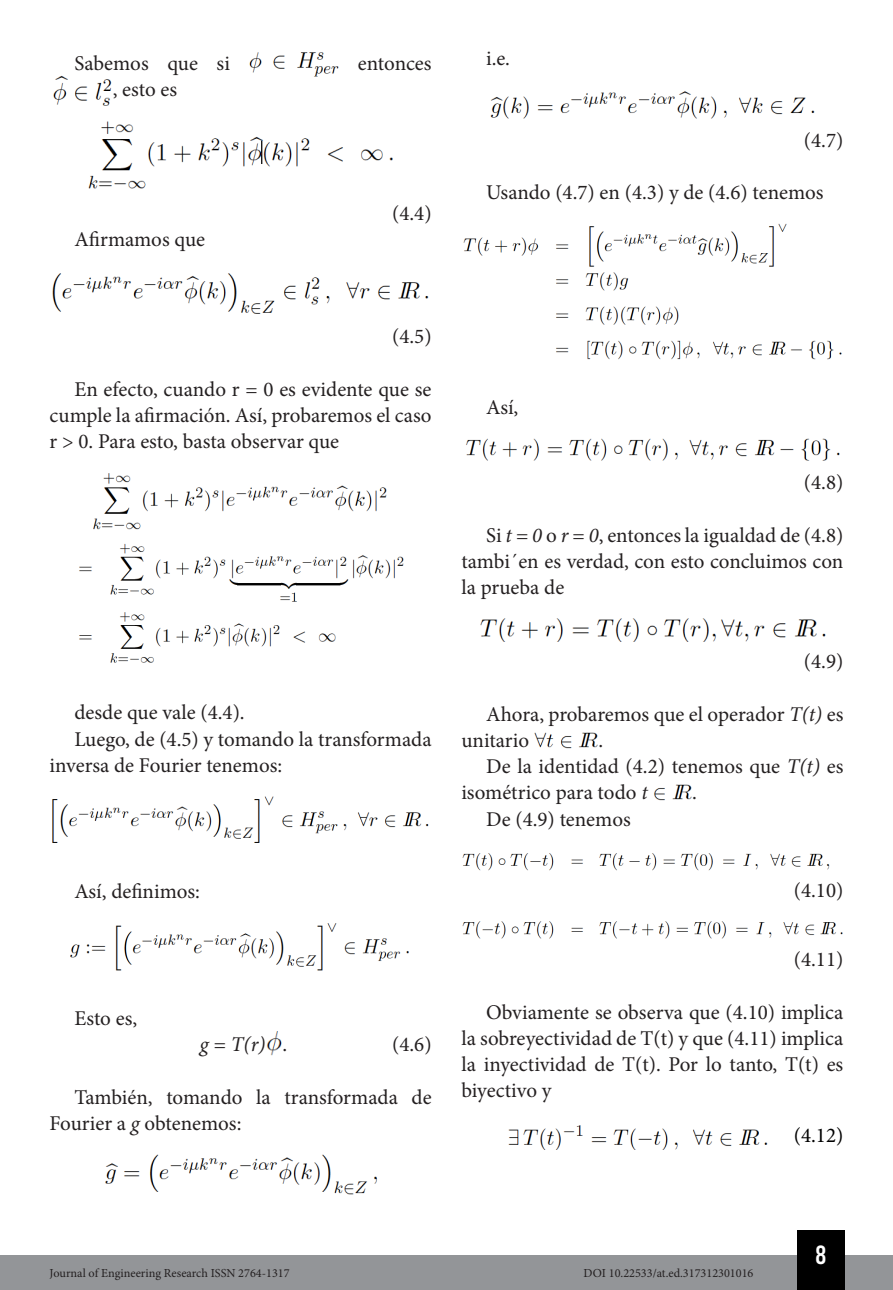
<style>
.page{position:relative;width:893px;height:1290px;background:#fff}
.page>*{position:absolute;margin:0;border:0;box-sizing:border-box;transform-origin:0 0}
.t1{font:26.25px "Bebas Kai";color:#fff}
.TXT{font:21px/26.2px "Minion Pro";color:#231f20}
.TXT-2{font:italic 21px "Minion Pro";color:#231f20}
.imagens_graf_tab{font:21px "Minion Pro";color:#000}
.t2{font:12.25px "Minion Pro";color:#231f20}
.s1{font-style:normal}
.s2{font-style:italic}
</style>
<div class="page">
<div style="left:0;top:1255px;width:893px;height:35px;background:#939598"></div>
<div style="left:797px;top:1230px;width:48px;height:60px;background:#000"></div>
<img style="left:249px;top:52px;width:90px;height:25px">
<img style="left:53px;top:75px;width:59px;height:31px">
<img style="left:88px;top:121px;width:305px;height:68px">
<img style="left:52px;top:273px;width:377px;height:41px">
<img style="left:93px;top:473px;width:294px;height:57px">
<img style="left:79px;top:544px;width:325px;height:119px">
<img style="left:52px;top:796px;width:377px;height:47px">
<img style="left:70px;top:923px;width:339px;height:48px">
<img style="left:266px;top:1031px;width:16px;height:25px">
<img style="left:105px;top:1154px;width:273px;height:41px">
<img style="left:490px;top:91px;width:325px;height:28px">
<img style="left:463px;top:223px;width:379px;height:137px">
<img style="left:465px;top:438px;width:375px;height:23px">
<img style="left:480px;top:618px;width:346px;height:24px">
<img style="left:534px;top:732px;width:64px;height:17px">
<img style="left:654px;top:784px;width:38px;height:17px">
<img style="left:462px;top:853px;width:368px;height:18px">
<img style="left:462px;top:921px;width:381px;height:18px">
<img style="left:508px;top:1125px;width:260px;height:24px">
<p class="TXT" style="left:74px;top:50px;width:157px">Sabemos que si</p>
<p class="TXT" style="left:358px;top:50px;width:75px">entonces</p>
<p class="TXT" style="left:113px;top:76px;width:66px">, esto es</p>
<p class="TXT" style="left:74px;top:227px;width:132px">Afirmamos que</p>
<p class="TXT" style="left:392px;top:200px;width:41px">(4.4)</p>
<p class="TXT" style="left:486px;top:45px;width:25px">i.e.</p>
<p class="TXT" style="left:804px;top:127px;width:41px">(4.7)</p>
<p class="TXT" style="left:486px;top:180px;width:339px">Usando (4.7) en (4.3) y de (4.6) tenemos</p>
<p class="TXT" style="left:392px;top:323px;width:41px">(4.5)</p>
<p class="TXT" style="left:50px;top:376px;width:383px;text-align:justify;text-indent:25px">En efecto, cuando r = 0 es evidente que se cumple la afirmación. Así, probaremos el caso r &gt; 0. Para esto, basta observar que</p>
<p class="TXT" style="left:74px;top:699px;width:172px">desde que vale (4.4).</p>
<p class="TXT" style="left:50px;top:726px;width:383px;text-indent:25px">Luego, de (4.5) y tomando la transformada inversa de Fourier tenemos:</p>
<p class="TXT" style="left:74px;top:879px;width:127px">Así, definimos:</p>
<p class="TXT" style="left:74px;top:1005px;width:64px">Esto es,</p>
<p class="TXT-2" style="left:200px;top:1030px;width:89px">g = T(r) <span class="s1">.</span></p>
<p class="TXT" style="left:392px;top:1031px;width:41px">(4.6)</p>
<p class="TXT" style="left:50px;top:1084px;width:383px;text-indent:25px">También, tomando la transformada de<br>Fourier a <span class="s2">g</span> obtenemos:</p>
<p class="TXT" style="left:486px;top:394px;width:34px">Así,</p>
<p class="TXT" style="left:804px;top:469px;width:41px">(4.8)</p>
<p class="TXT" style="left:461px;top:522px;width:383px;text-align:justify;text-indent:25px">Si <span class="s2">t = 0</span> o <span class="s2">r = 0</span>, entonces la igualdad de (4.8) tambi´en es verdad, con esto concluimos con la prueba de</p>
<p class="TXT" style="left:804px;top:648px;width:41px">(4.9)</p>
<p class="TXT" style="left:461px;top:701px;width:383px;text-indent:25px">Ahora, probaremos que el operador <span class="s2">T(t)</span> es unitario</p>
<p class="TXT" style="left:599px;top:727px;width:6px">.</p>
<p class="TXT" style="left:461px;top:753px;width:383px;text-indent:25px">De la identidad (4.2) tenemos que <span class="s2">T(t)</span> es isométrico para todo <span class="s2">t</span></p>
<p class="TXT" style="left:692px;top:780px;width:6px">.</p>
<p class="TXT" style="left:486px;top:806px;width:146px">De (4.9) tenemos</p>
<p class="TXT" style="left:794px;top:877px;width:51px">(4.10)</p>
<p class="TXT" style="left:794px;top:946px;width:51px">(4.11)</p>
<p class="TXT" style="left:461px;top:999px;width:383px;text-align:justify;text-indent:25px">Obviamente se observa que (4.10) implica la sobreyectividad de T(t) y que (4.11) implica la inyectividad de T(t). Por lo tanto, T(t) es biyectivo y</p>
<p class="imagens_graf_tab" style="left:794px;top:1121px;width:51px">(4.12)</p>
<p class="t1" style="left:816px;top:1241px;width:12px">8</p>
<p class="t2" style="left:50px;top:1265px;width:242px">Journal of Engineering Research ISSN 2764-1317</p>
<p class="t2" style="left:584px;top:1265px;width:171px">DOI 10.22533/at.ed.317312301016</p>
</div>
